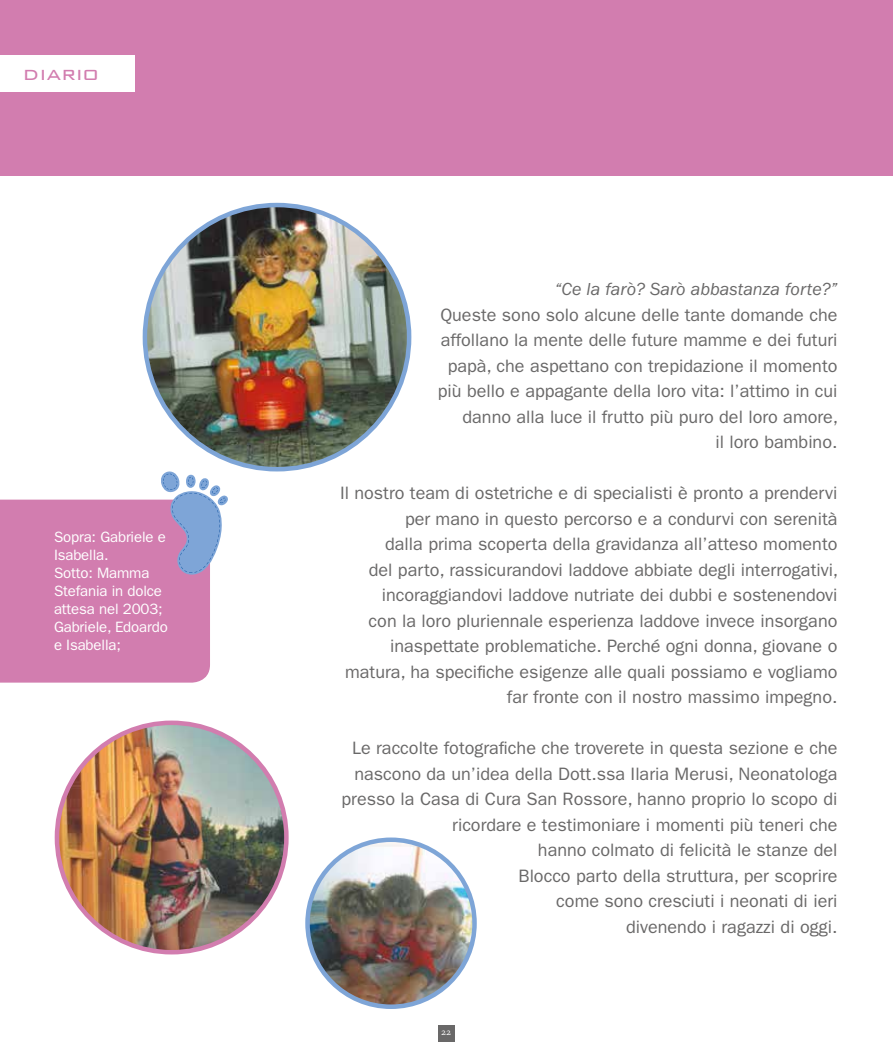
<style>
.page{position:relative;width:893px;height:1063px;background:#fff}
.page>*{position:absolute;margin:0;border:0;box-sizing:border-box;transform-origin:0 0}
.t1{font:300 24px "Bank Gothic";color:#d27daf}
.t2{font:18px/25.5px "ITC Franklin Gothic Std";color:#696868;text-align:right}
.t3{font:italic 18px "ITC Franklin Gothic Std";color:#696868}
.t4{font:15px/18px "ITC Franklin Gothic Std";letter-spacing:-.01em;color:#fff}
.t5{font:9.45px "Scala";color:#fff}
</style>
<div class="page">
<div style="left:438px;top:1025px;width:16px;height:16px;background:#696868"></div>
<img style="left:145px;top:205px;width:264px;height:264px;border-radius:132px">
<img style="left:57px;top:723px;width:229px;height:229px;border-radius:115px">
<img style="left:308px;top:840px;width:166px;height:167px;border-radius:83px">
<div style="left:305px;top:838px;width:172px;height:171px;border:4px solid #7ea5d7;border-radius:50%"></div>
<div style="left:0;top:500px;width:210px;height:183px;background:#d27daf"></div>
<div style="left:0;top:0;width:893px;height:175px;background:#d27daf"></div>
<div style="left:0;top:55px;width:135px;height:37px;background:#fff"></div>
<svg style="left:160px;top:471px;width:68px;height:105px"></svg>
<h1 class="t1" style="left:22px;top:56px;width:78px">diario</h1>
<p class="t4" style="left:54px;top:528px;width:115px">Sopra: Gabriele e<br>Isabella.<br>Sotto: Mamma<br>Stefania in dolce attesa nel 2003;<br>Gabriele, Edoardo e Isabella;</p>
<p class="t3" style="left:555px;top:279px;width:284px">“Ce la farò? Sarò abbastanza forte?”</p>
<p class="t2" style="left:438px;top:302px;width:402px">Queste sono solo alcune delle tante domande che affollano la mente delle future mamme e dei futuri papà, che aspettano con trepidazione il momento più bello e appagante della loro vita: l’attimo in cui danno alla luce il frutto più puro del loro amore,<br>il loro bambino.</p>
<p class="t2" style="left:340px;top:480px;width:500px">Il nostro team di ostetriche e di specialisti è pronto a prendervi per mano in questo percorso e a condurvi con serenità<br>dalla prima scoperta della gravidanza all’atteso momento<br>del parto, rassicurandovi laddove abbiate degli interrogativi, incoraggiandovi laddove nutriate dei dubbi e sostenendovi<br>con la loro pluriennale esperienza laddove invece insorgano inaspettate problematiche. Perché ogni donna, giovane o matura, ha specifiche esigenze alle quali possiamo e vogliamo far fronte con il nostro massimo impegno.</p>
<p class="t2" style="left:342px;top:735px;width:497px">Le raccolte fotografiche che troverete in questa sezione e che nascono da un’idea della Dott.ssa Ilaria Merusi, Neonatologa presso la Casa di Cura San Rossore, hanno proprio lo scopo di ricordare e testimoniare i momenti più teneri che<br>hanno colmato di felicità le stanze del<br>Blocco parto della struttura, per scoprire<br>come sono cresciuti i neonati di ieri<br>divenendo i ragazzi di oggi.</p>
<p class="t5" style="left:441px;top:1027px;width:12px">22</p>
</div>
